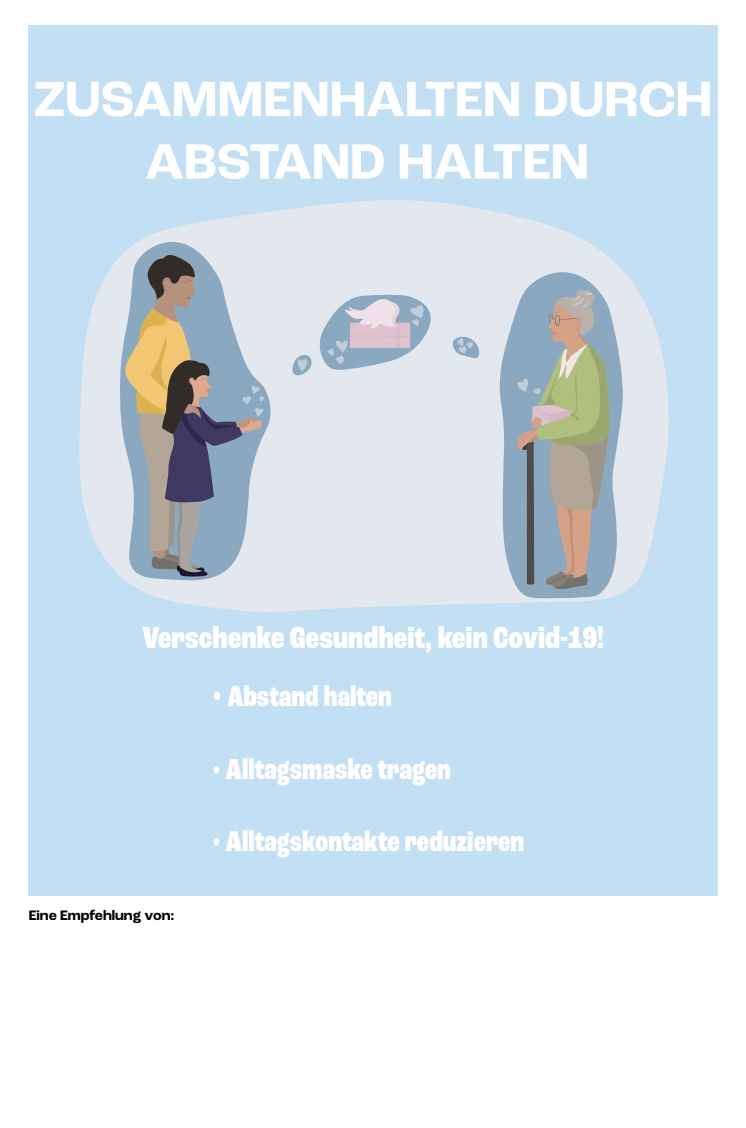
<style>
.page{position:relative;width:746px;height:1128px;background:#fff}
.page>*{position:absolute;margin:0;border:0;box-sizing:border-box;transform-origin:0 0}
.t1{font:700 52px/62.4px "Roc Grotesk";color:#fff;text-align:center}
.t2{font:800 condensed 32px "Roc Grotesk";color:#fff}
.t3{font:800 condensed 30.2px "Roc Grotesk";color:#fff;scale:.95 1}
.t4{font:700 14.4px "Roc Grotesk";color:#000}
.s1{font-size:33.56px}
</style>
<div class="page">
<div style="left:29px;top:25px;width:689px;height:870px;background:#c2dff4"></div>
<svg style="left:79px;top:200px;width:590px;height:412px;fill:#e2e8ee"></svg>
<svg style="left:120px;top:242px;width:151px;height:339px;background:#cfdbe4"></svg>
<svg style="left:499px;top:270px;width:124px;height:328px;background:#b3c6d5"></svg>
<svg style="left:291px;top:354px;width:21px;height:23px"></svg>
<svg style="left:451px;top:336px;width:28px;height:33px"></svg>
<svg style="left:124px;top:255px;width:140px;height:321px;background:#9ca2a7"></svg>
<svg style="left:319px;top:294px;width:115px;height:78px;background:#bcc5d4"></svg>
<svg style="left:517px;top:289px;width:93px;height:301px;background:#9ea7a2"></svg>
<h1 class="t1" style="left:34px;top:69px;width:680px">ZUSAMMENHALTEN DURCH<br>ABSTAND HALTEN</h1>
<p class="t2" style="left:142px;top:617px;width:463px">Verschenke Gesundheit, kein Covid-19!</p>
<p class="t3" style="left:212px;top:678px;width:191px"><span class="s1">•</span> Abstand halten</p>
<p class="t3" style="left:212px;top:750px;width:253px">• Alltagsmaske tragen</p>
<p class="t4" style="left:29px;top:905px;width:147px">Eine Empfehlung von:</p>
<p class="t3" style="left:212px;top:823px;width:330px">• Alltagskontakte reduzieren</p>
</div>
